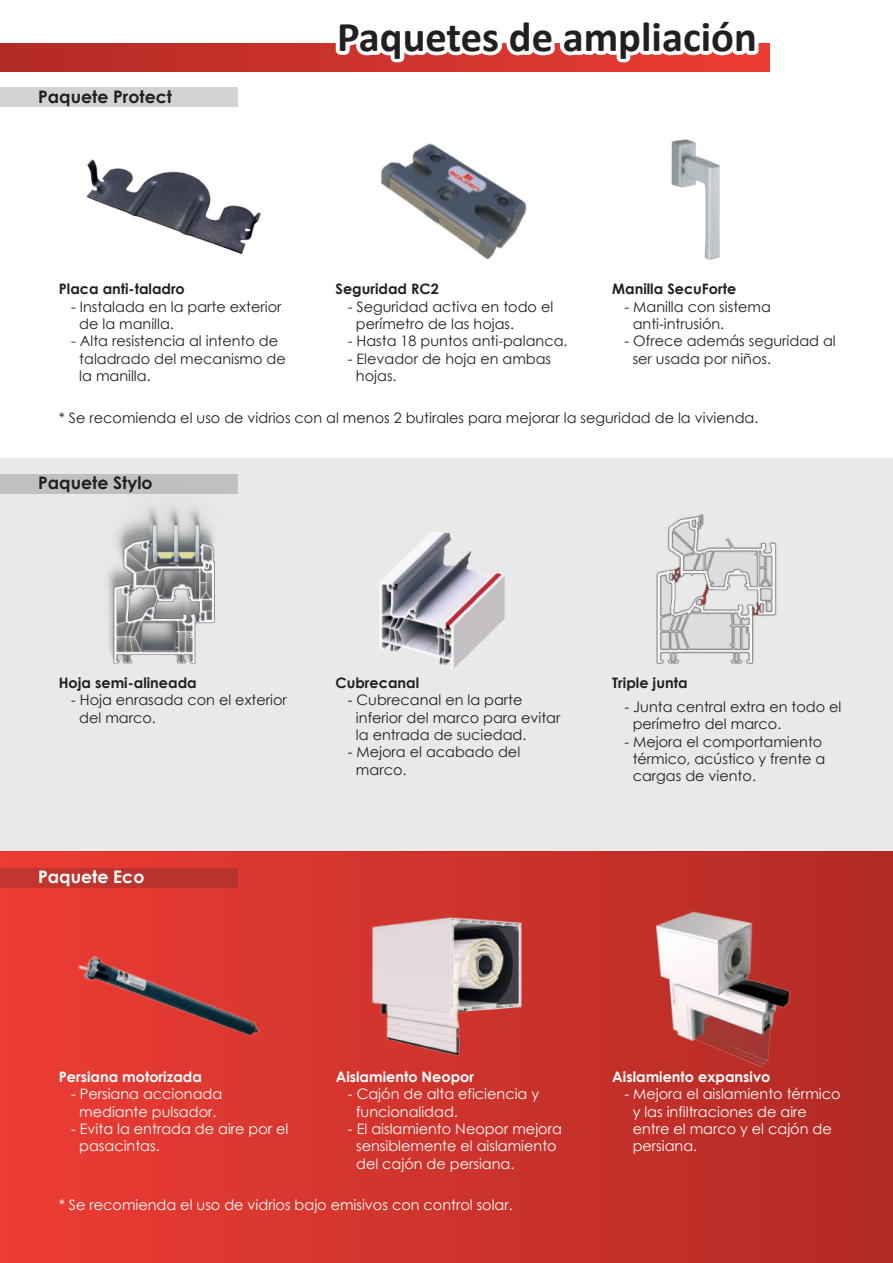
<style>
.page{position:relative;width:893px;height:1263px;background:#fff}
.page>*{position:absolute;margin:0;border:0;box-sizing:border-box;transform-origin:0 0}
.t1{font:700 42.45px "Calibri";color:#231f20}
.t2{font:700 17.25px "Century Gothic";color:#231f20}
.t3{font:700 17.25px "Century Gothic";color:#fff}
.t4{font:14.4px/17.2px "Century Gothic";color:#231f20}
.t5{font:14.4px/17.2px "Century Gothic";color:#fff}
.t6{font:700 14.4px "Century Gothic";color:#231f20}
.t7{font:700 14.4px "Century Gothic";color:#fff}
</style>
<div class="page">
<div style="left:0;top:44px;width:769px;height:27px;background:#be2e28"></div>
<svg style="left:328px;top:43px;width:438px;height:27px;background:#e98883"></svg>
<div style="left:0;top:852px;width:893px;height:411px;background:linear-gradient(to right,#ec3c34,#b22b24)"></div>
<div style="left:0;top:458px;width:893px;height:394px;background:#e9e9e9"></div>
<div style="left:0;top:88px;width:238px;height:19px;background:#d3d3d3"></div>
<img style="left:380px;top:143px;width:147px;height:117px">
<img style="left:671px;top:139px;width:49px;height:121px">
<div style="left:0;top:474px;width:238px;height:19px;background:#c1c0c0"></div>
<div style="left:0;top:868px;width:238px;height:19px;background:#be332e"></div>
<img style="left:61px;top:890px;width:222px;height:206px">
<img style="left:86px;top:159px;width:175px;height:96px">
<img style="left:70px;top:493px;width:168px;height:171px">
<img style="left:380px;top:532px;width:125px;height:137px">
<img style="left:653px;top:909px;width:141px;height:160px">
<img style="left:363px;top:913px;width:164px;height:145px">
<img style="left:656px;top:514px;width:121px;height:150px">
<p class="t2" style="left:38px;top:88px;width:135px">Paquete Protect</p>
<h1 class="t1" style="left:337px;top:22px;width:421px">Paquetes de ampliación</h1>
<p class="t6" style="left:59px;top:282px;width:128px">Placa anti-taladro</p>
<p class="t4" style="left:79px;top:299px;width:204px;text-indent:-8px">- Instalada en la parte exterior de la manilla.</p>
<p class="t4" style="left:79px;top:333px;width:208px;text-indent:-8px">- Alta resistencia al intento de taladrado del mecanismo de la manilla.</p>
<p class="t6" style="left:336px;top:282px;width:105px">Seguridad RC2</p>
<p class="t4" style="left:356px;top:299px;width:199px;text-indent:-8px">- Seguridad activa en todo el perímetro de las hojas.</p>
<p class="t4" style="left:348px;top:333px;width:221px">- Hasta 18 puntos anti-palanca.</p>
<p class="t4" style="left:356px;top:351px;width:197px;text-indent:-8px">- Elevador de hoja en ambas hojas.</p>
<p class="t6" style="left:612px;top:282px;width:126px">Manilla SecuForte</p>
<p class="t4" style="left:633px;top:299px;width:140px;text-indent:-8px">- Manilla con sistema anti-intrusión.</p>
<p class="t4" style="left:633px;top:333px;width:205px;text-indent:-8px">- Ofrece además seguridad al ser usada por niños.</p>
<p class="t4" style="left:59px;top:410px;width:701px">* Se recomienda el uso de vidrios con al menos 2 butirales para mejorar la seguridad de la vivienda.</p>
<p class="t2" style="left:38px;top:475px;width:116px">Paquete Stylo</p>
<p class="t6" style="left:59px;top:676px;width:139px">Hoja semi-alineada</p>
<p class="t4" style="left:79px;top:693px;width:209px;text-indent:-8px">- Hoja enrasada con el exterior del marco.</p>
<p class="t3" style="left:38px;top:869px;width:108px">Paquete Eco</p>
<p class="t6" style="left:336px;top:676px;width:85px">Cubrecanal</p>
<p class="t4" style="left:356px;top:693px;width:206px;text-indent:-8px">- Cubrecanal en la parte inferior del marco para evitar la entrada de suciedad.</p>
<p class="t4" style="left:356px;top:744px;width:166px;text-indent:-8px">- Mejora el acabado del marco.</p>
<p class="t6" style="left:612px;top:676px;width:77px">Triple junta</p>
<p class="t4" style="left:633px;top:699px;width:210px;text-indent:-8px">- Junta central extra en todo el perímetro del marco.</p>
<p class="t4" style="left:633px;top:734px;width:194px;text-indent:-8px">- Mejora el comportamiento térmico, acústico y frente a cargas de viento.</p>
<p class="t7" style="left:59px;top:1070px;width:145px">Persiana motorizada</p>
<p class="t5" style="left:71px;top:1086px;width:153px;text-align:center">- Persiana accionada mediante pulsador.</p>
<p class="t5" style="left:79px;top:1121px;width:211px;text-indent:-8px">- Evita la entrada de aire por el pasacintas.</p>
<p class="t7" style="left:336px;top:1070px;width:140px">Aislamiento Neopor</p>
<p class="t5" style="left:356px;top:1086px;width:185px;text-indent:-8px">- Cajón de alta eficiencia y funcionalidad.</p>
<p class="t5" style="left:356px;top:1121px;width:207px;text-indent:-8px">- El aislamiento Neopor mejora sensiblemente el aislamiento del cajón de persiana.</p>
<p class="t5" style="left:59px;top:1197px;width:455px">* Se recomienda el uso de vidrios bajo emisivos con control solar.</p>
<p class="t7" style="left:612px;top:1070px;width:160px">Aislamiento expansivo</p>
<p class="t5" style="left:633px;top:1086px;width:209px;text-indent:-8px">- Mejora el aislamiento térmico y las infiltraciones de aire entre el marco y el cajón de persiana.</p>
</div>
